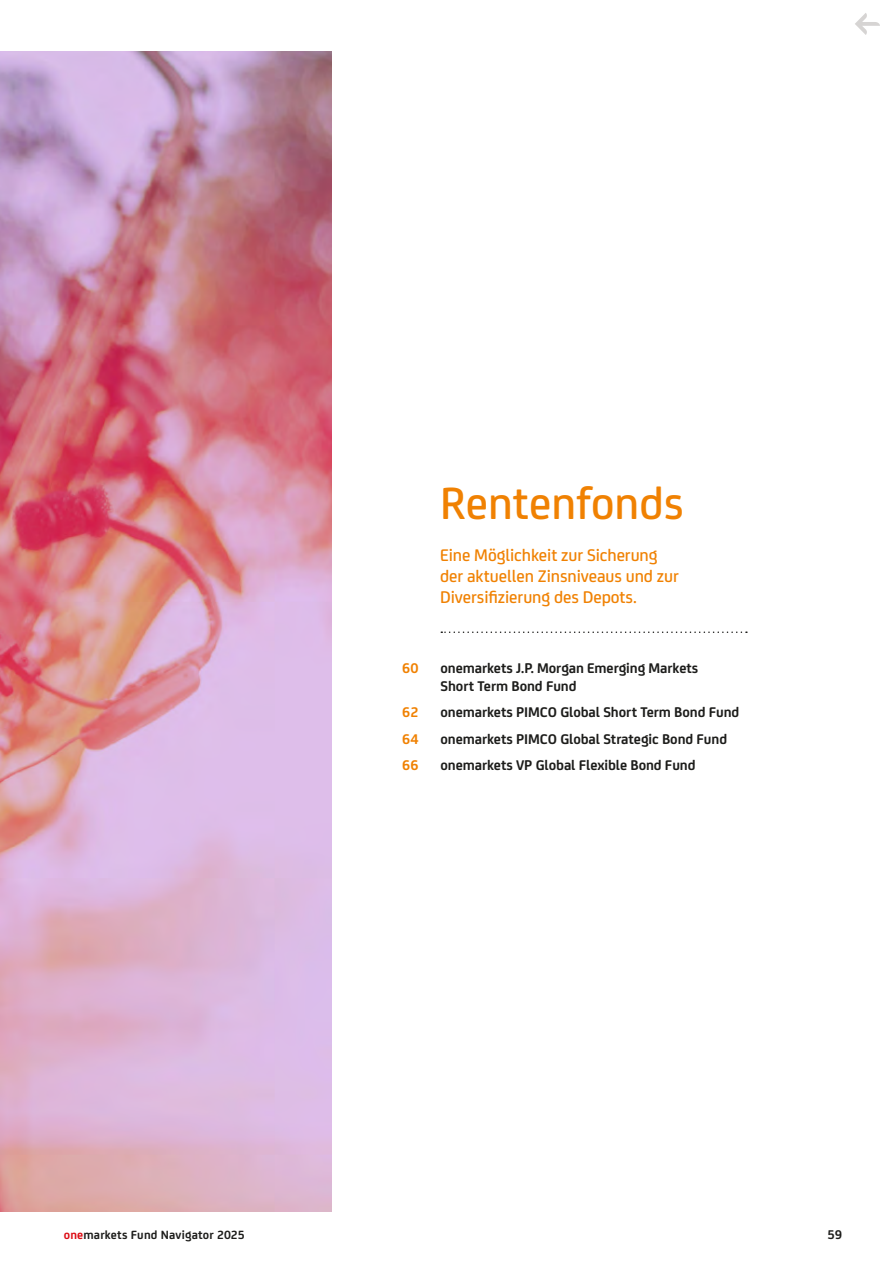
<style>
.page{position:relative;width:893px;height:1263px;background:#fff}
.page>*{position:absolute;margin:0;border:0;box-sizing:border-box;transform-origin:0 0}
.t1{font:500 48px "Uni Credit";color:#f08102}
.t2{font:500 18px/21px "Uni Credit";letter-spacing:-.005em;color:#f08102}
.t3{font:700 15px/26.5px "Uni Credit";letter-spacing:-.005em;color:#1d1d1b}
.t4{font:700 15px/26.5px "Uni Credit";color:#f08102;text-align:justify}
.t5{font:700 13.5px "Uni Credit";color:#1d1d1b}
.t6{font:700 12.75px "Uni Credit";letter-spacing:.015em;color:#1d1d1b}
.s1{color:#dc0d15}
</style>
<div class="page">
<img style="left:0;top:51px;width:332px;height:1161px">
<svg style="left:441px;top:631px;width:306px;height:2px"></svg>
<svg style="left:855px;top:13px;width:25px;height:22px"></svg>
<p class="t4" style="left:402px;top:653px;width:18px">60</p>
<p class="t4" style="left:402px;top:698px;width:18px">62<br>64<br>66</p>
<h1 class="t1" style="left:440px;top:468px;width:245px">Rentenfonds</h1>
<p class="t2" style="left:440px;top:544px;width:240px">Eine Möglichkeit zur Sicherung der aktuellen Zinsniveaus und zur<br>Diversifizierung des Depots.</p>
<p class="t3" style="left:441px;top:657px;width:259px;line-height:18px">onemarkets J.P. Morgan Emerging Markets<br>Short Term Bond Fund</p>
<p class="t3" style="left:441px;top:698px;width:300px">onemarkets PIMCO Global Short Term Bond Fund onemarkets PIMCO Global Strategic Bond Fund onemarkets VP Global Flexible Bond Fund</p>
<p class="t6" style="left:64px;top:1226px;width:182px"><span class="s1">one</span>markets Fund Navigator 2025</p>
<p class="t5" style="left:827px;top:1224px;width:16px">59</p>
</div>
